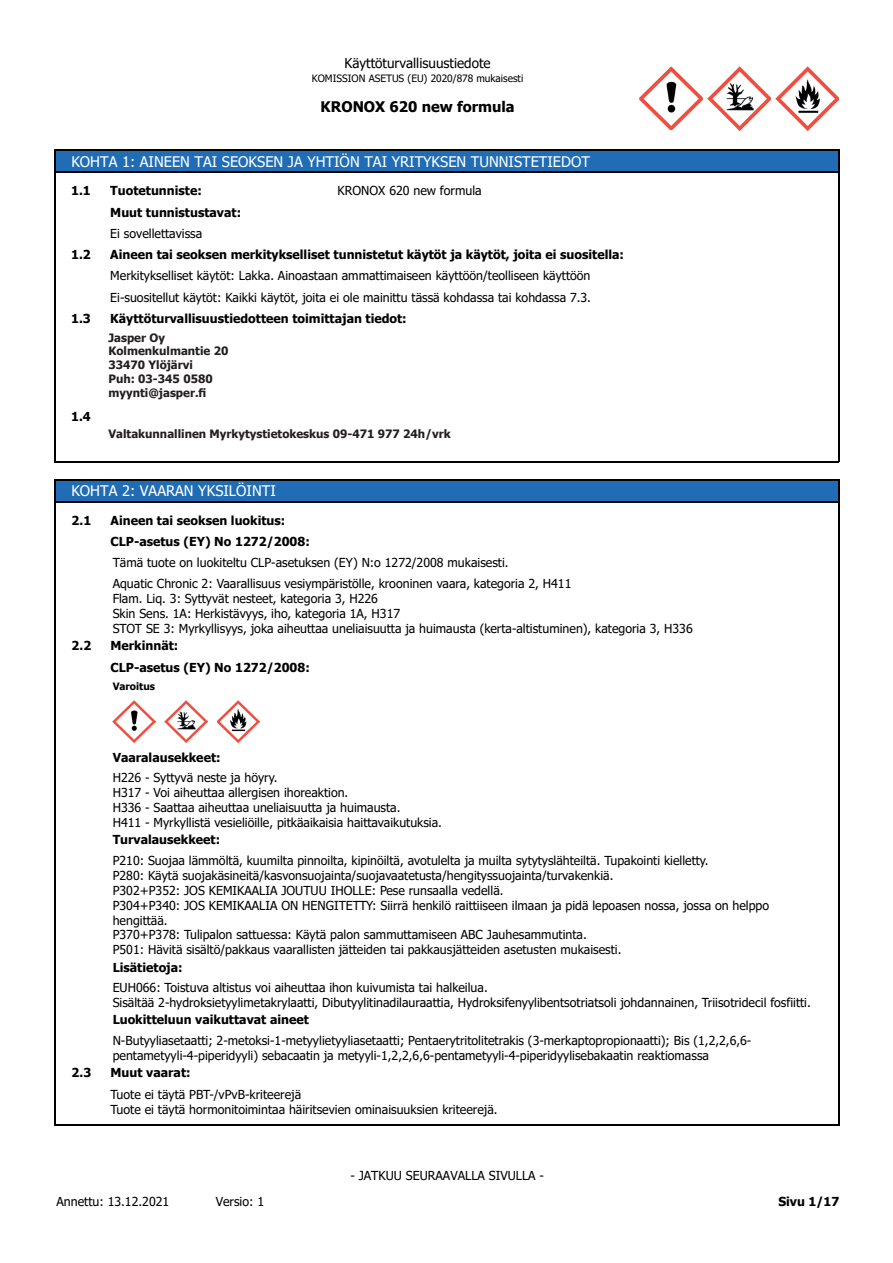
<style>
.page{position:relative;width:893px;height:1263px;background:#fff}
.page>*{position:absolute;margin:0;border:0;box-sizing:border-box;transform-origin:0 0}
.t1{font:14.7px "Tahoma";color:#fff}
.t2{font:700 14.7px "Tahoma";color:#000001}
.t3{font:13.5px "Tahoma";color:#000001}
.t4{font:12.3px/15px "Tahoma";color:#000001}
.t5{font:700 12.3px/21.3px "Tahoma";color:#000001}
.t6{font:700 11.55px/13.8px "Tahoma";color:#231f20}
.t7{font:10.2px "Tahoma";color:#000001}
.t8{font:700 10.2px "Tahoma";color:#000001}
</style>
<div class="page">
<img style="left:775px;top:66px;width:64px;height:64px">
<img style="left:639px;top:66px;width:64px;height:64px">
<img style="left:707px;top:66px;width:64px;height:64px">
<div style="left:54px;top:150px;width:17px;height:23px;background:#206db6"></div>
<div style="left:71px;top:150px;width:768px;height:23px;background:#206db6"></div>
<hr style="left:54px;top:150px;width:2px;height:23px;background:#000001">
<svg style="left:56px;top:150px;width:15px;height:1px"></svg>
<hr style="left:71px;top:150px;width:768px;height:1px;background:#000001">
<hr style="left:71px;top:172px;width:768px;height:1px;background:#000001">
<svg style="left:54px;top:172px;width:17px;height:11px"></svg>
<hr style="left:54px;top:183px;width:2px;height:21px;background:#000001">
<hr style="left:54px;top:204px;width:2px;height:21px;background:#000001">
<hr style="left:54px;top:225px;width:2px;height:22px;background:#000001">
<hr style="left:54px;top:247px;width:2px;height:21px;background:#000001">
<hr style="left:54px;top:268px;width:2px;height:21px;background:#000001">
<hr style="left:54px;top:289px;width:2px;height:21px;background:#000001">
<hr style="left:54px;top:310px;width:2px;height:22px;background:#000001">
<svg style="left:838px;top:151px;width:1px;height:181px"></svg>
<hr style="left:54px;top:332px;width:2px;height:77px;background:#000001">
<hr style="left:838px;top:332px;width:1px;height:77px;background:#000001">
<hr style="left:54px;top:409px;width:2px;height:47px;background:#000001">
<hr style="left:838px;top:409px;width:1px;height:47px;background:#000001">
<hr style="left:54px;top:461px;width:785px;height:1px;background:#000001">
<div style="left:54px;top:479px;width:17px;height:23px;background:#206db6"></div>
<div style="left:71px;top:479px;width:768px;height:23px;background:#206db6"></div>
<hr style="left:54px;top:479px;width:2px;height:23px;background:#000001">
<svg style="left:56px;top:479px;width:15px;height:1px"></svg>
<hr style="left:71px;top:479px;width:768px;height:1px;background:#000001">
<hr style="left:71px;top:501px;width:768px;height:1px;background:#000001">
<svg style="left:54px;top:501px;width:17px;height:11px"></svg>
<hr style="left:54px;top:512px;width:2px;height:21px;background:#000001">
<hr style="left:54px;top:533px;width:2px;height:22px;background:#000001">
<hr style="left:54px;top:555px;width:2px;height:21px;background:#000001">
<svg style="left:838px;top:480px;width:1px;height:96px"></svg>
<hr style="left:54px;top:576px;width:2px;height:62px;background:#000001">
<hr style="left:838px;top:576px;width:1px;height:62px;background:#000001">
<hr style="left:54px;top:638px;width:2px;height:21px;background:#000001">
<img style="left:165px;top:700px;width:42px;height:43px">
<img style="left:113px;top:700px;width:42px;height:43px">
<img style="left:217px;top:700px;width:43px;height:43px">
<hr style="left:54px;top:659px;width:2px;height:21px;background:#000001">
<hr style="left:54px;top:680px;width:2px;height:20px;background:#000001">
<svg style="left:838px;top:638px;width:1px;height:62px"></svg>
<hr style="left:54px;top:700px;width:2px;height:49px;background:#000001">
<hr style="left:838px;top:700px;width:1px;height:49px;background:#000001">
<hr style="left:54px;top:749px;width:2px;height:21px;background:#000001">
<svg style="left:838px;top:749px;width:1px;height:21px"></svg>
<hr style="left:54px;top:770px;width:2px;height:62px;background:#000001">
<hr style="left:838px;top:770px;width:1px;height:62px;background:#000001">
<hr style="left:54px;top:832px;width:2px;height:20px;background:#000001">
<svg style="left:838px;top:832px;width:1px;height:20px"></svg>
<hr style="left:54px;top:852px;width:2px;height:107px;background:#000001">
<hr style="left:838px;top:852px;width:1px;height:107px;background:#000001">
<hr style="left:54px;top:959px;width:2px;height:21px;background:#000001">
<svg style="left:838px;top:959px;width:1px;height:21px"></svg>
<hr style="left:54px;top:980px;width:2px;height:32px;background:#000001">
<hr style="left:838px;top:980px;width:1px;height:32px;background:#000001">
<hr style="left:54px;top:1012px;width:2px;height:20px;background:#000001">
<svg style="left:838px;top:1012px;width:1px;height:20px"></svg>
<hr style="left:54px;top:1032px;width:2px;height:32px;background:#000001">
<hr style="left:838px;top:1032px;width:1px;height:32px;background:#000001">
<hr style="left:54px;top:1064px;width:2px;height:23px;background:#000001">
<svg style="left:838px;top:1064px;width:1px;height:23px"></svg>
<hr style="left:54px;top:1087px;width:2px;height:32px;background:#000001">
<hr style="left:838px;top:1087px;width:1px;height:32px;background:#000001">
<hr style="left:54px;top:1124px;width:785px;height:1px;background:#000001">
<p class="t3" style="left:344px;top:54px;width:148px">Käyttöturvallisuustiedote</p>
<p class="t7" style="left:312px;top:71px;width:213px">KOMISSION ASETUS (EU) 2020/878 mukaisesti</p>
<p class="t2" style="left:321px;top:96px;width:195px">KRONOX 620 new formula</p>
<p class="t1" style="left:71px;top:152px;width:520px">KOHTA 1: AINEEN TAI SEOKSEN JA YHTIÖN TAI YRITYKSEN TUNNISTETIEDOT</p>
<p class="t5" style="left:71px;top:181px;width:21px">1.1</p>
<p class="t5" style="left:110px;top:181px;width:93px">Tuotetunniste:</p>
<p class="t4" style="left:338px;top:184px;width:146px">KRONOX 620 new formula</p>
<p class="t5" style="left:110px;top:202px;width:132px">Muut tunnistustavat:</p>
<p class="t4" style="left:110px;top:226px;width:94px">Ei sovellettavissa</p>
<p class="t5" style="left:71px;top:244px;width:21px">1.2</p>
<p class="t5" style="left:110px;top:244px;width:515px">Aineen tai seoksen merkitykselliset tunnistetut käytöt ja käytöt, joita ei suositella:</p>
<p class="t4" style="left:110px;top:266px;width:482px;line-height:21.3px">Merkitykselliset käytöt: Lakka. Ainoastaan ammattimaiseen käyttöön/teolliseen käyttöön<br>Ei-suositellut käytöt: Kaikki käytöt, joita ei ole mainittu tässä kohdassa tai kohdassa 7.3.</p>
<p class="t5" style="left:71px;top:308px;width:21px">1.3</p>
<p class="t5" style="left:110px;top:308px;width:298px">Käyttöturvallisuustiedotteen toimittajan tiedot:</p>
<p class="t4" style="left:110px;top:333px;width:154px">Roberlo S.A.U.<br>Ctra. Nacional II, Km. 706,5</p>
<p class="t4" style="left:110px;top:393px;width:106px">msds@roberlo.com</p>
<p class="t5" style="left:71px;top:406px;width:21px">1.4</p>
<p class="t4" style="left:247px;top:425px;width:194px">0800 147 111 (puhelu on ilmainen)</p>
<p class="t6" style="left:108px;top:331px;width:122px">Jasper Oy<br>Kolmenkulmantie 20<br>33470 Ylöjärvi<br>Puh: 03-345 0580 myynti@jasper.fi</p>
<p class="t6" style="left:108px;top:428px;width:344px">Valtakunnallinen Myrkytystietokeskus 09-471 977 24h/vrk</p>
<p class="t1" style="left:71px;top:481px;width:206px">KOHTA 2: VAARAN YKSILÖINTI</p>
<p class="t5" style="left:72px;top:510px;width:21px">2.1</p>
<p class="t5" style="left:111px;top:510px;width:201px">Aineen tai seoksen luokitus:<br>CLP-asetus (EY) No 1272/2008:</p>
<p class="t4" style="left:113px;top:553px;width:460px;line-height:21.3px">Tämä tuote on luokiteltu CLP-asetuksen (EY) N:o 1272/2008 mukaisesti.<br>Aquatic Chronic 2: Vaarallisuus vesiympäristölle, krooninen vaara, kategoria 2, H411</p>
<p class="t4" style="left:113px;top:592px;width:582px">Flam. Liq. 3: Syttyvät nesteet, kategoria 3, H226<br>Skin Sens. 1A: Herkistävyys, iho, kategoria 1A, H317<br>STOT SE 3: Myrkyllisyys, joka aiheuttaa uneliaisuutta ja huimausta (kerta-altistuminen), kategoria 3, H336</p>
<p class="t5" style="left:72px;top:636px;width:21px">2.2</p>
<p class="t5" style="left:111px;top:636px;width:201px">Merkinnät:<br>CLP-asetus (EY) No 1272/2008:</p>
<p class="t8" style="left:113px;top:679px;width:44px">Varoitus</p>
<p class="t5" style="left:113px;top:747px;width:109px">Vaaralausekkeet:</p>
<p class="t4" style="left:113px;top:771px;width:331px">H226 - Syttyvä neste ja höyry.<br>H317 - Voi aiheuttaa allergisen ihoreaktion.<br>H336 - Saattaa aiheuttaa uneliaisuutta ja huimausta.<br>H411 - Myrkyllistä vesieliöille, pitkäaikaisia haittavaikutuksia.</p>
<p class="t5" style="left:113px;top:830px;width:109px">Turvalausekkeet:</p>
<p class="t4" style="left:113px;top:853px;width:658px">P210: Suojaa lämmöltä, kuumilta pinnoilta, kipinöiltä, avotulelta ja muilta sytytyslähteiltä. Tupakointi kielletty.<br>P280: Käytä suojakäsineitä/kasvonsuojainta/suojavaatetusta/hengityssuojainta/turvakenkiä.<br>P302+P352: JOS KEMIKAALIA JOUTUU IHOLLE: Pese runsaalla vedellä.<br>P304+P340: JOS KEMIKAALIA ON HENGITETTY: Siirrä henkilö raittiiseen ilmaan ja pidä lepoasen nossa, jossa on helppo hengittää.<br>P370+P378: Tulipalon sattuessa: Käytä palon sammuttamiseen ABC Jauhesammutinta.<br>P501: Hävitä sisältö/pakkaus vaarallisten jätteiden tai pakkausjätteiden asetusten mukaisesti.</p>
<p class="t5" style="left:113px;top:957px;width:72px">Lisätietoja:</p>
<p class="t4" style="left:113px;top:981px;width:700px">EUH066: Toistuva altistus voi aiheuttaa ihon kuivumista tai halkeilua.<br>Sisältää 2-hydroksietyylimetakrylaatti, Dibutyylitinadilauraattia, Hydroksifenyylibentsotriatsoli johdannainen, Triisotridecil fosfiitti.</p>
<p class="t5" style="left:113px;top:1009px;width:198px">Luokitteluun vaikuttavat aineet</p>
<p class="t4" style="left:113px;top:1033px;width:640px">N-Butyyliasetaatti; 2-metoksi-1-metyylietyyliasetaatti; Pentaerytritolitetrakis (3-merkaptopropionaatti); Bis (1,2,2,6,6- pentametyyli-4-piperidyyli) sebacaatin ja metyyli-1,2,2,6,6-pentametyyli-4-piperidyylisebakaatin reaktiomassa</p>
<p class="t5" style="left:72px;top:1062px;width:21px">2.3</p>
<p class="t5" style="left:111px;top:1062px;width:82px">Muut vaarat:</p>
<p class="t4" style="left:111px;top:1088px;width:389px">Tuote ei täytä PBT-/vPvB-kriteerejä<br>Tuote ei täytä hormonitoimintaa häiritsevien ominaisuuksien kriteerejä.</p>
<p class="t4" style="left:350px;top:1169px;width:195px">- JATKUU SEURAAVALLA SIVULLA -</p>
<p class="t4" style="left:57px;top:1195px;width:114px">Annettu: 13.12.2021</p>
<p class="t4" style="left:216px;top:1195px;width:50px">Versio: 1</p>
<p class="t5" style="left:778px;top:1192px;width:63px">Sivu 1/17</p>
</div>
